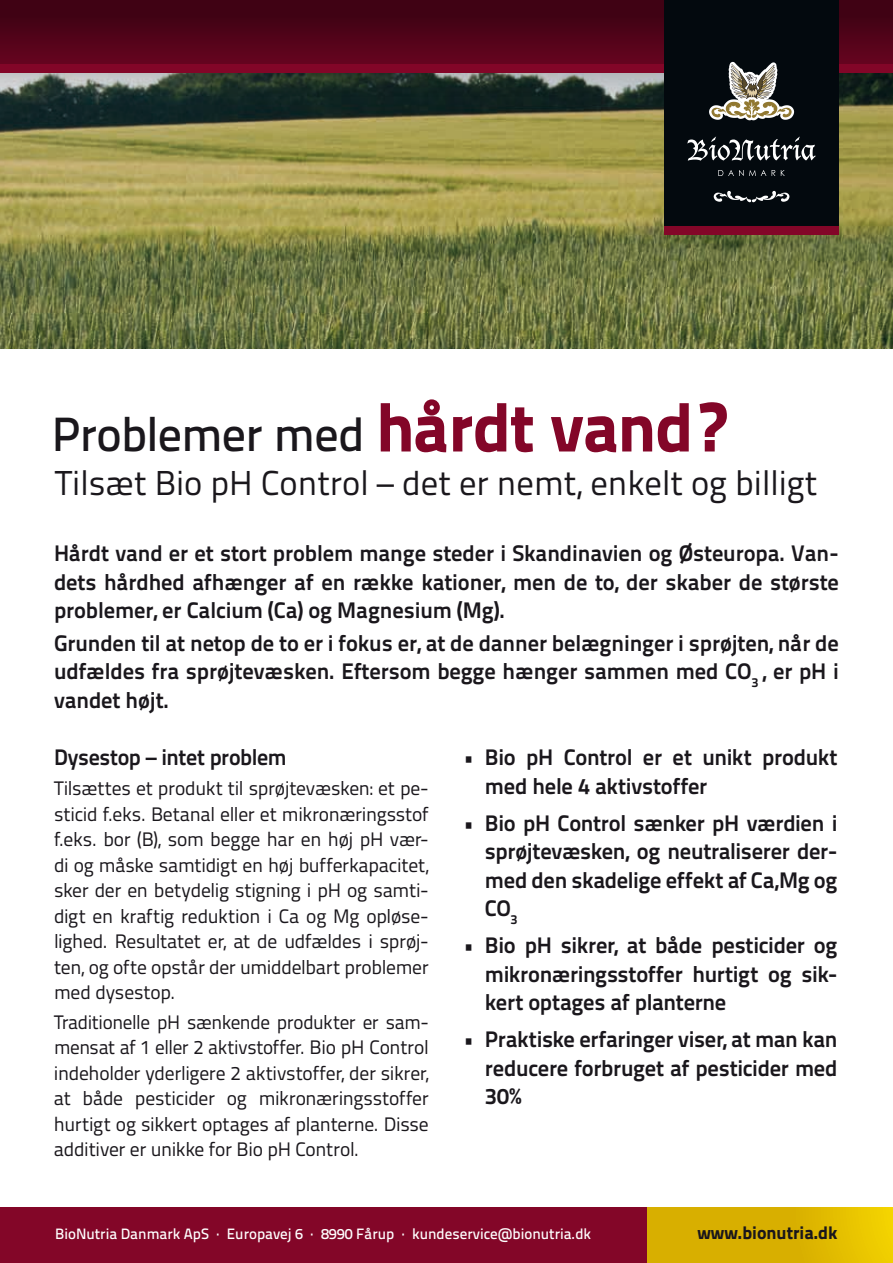
<style>
.page{position:relative;width:893px;height:1263px;background:#fff}
.page>*{position:absolute;margin:0;border:0;box-sizing:border-box;transform-origin:0 0}
.t1{font:500 48px "Titillium Text 22 L";letter-spacing:-.015em;color:#1a171c}
.t2{font:34.5px "Titillium Text 22 L";color:#1a171c}
.t3{font:700 22.5px/28.5px "Titillium Text 22 L";letter-spacing:-.01em;color:#1a171c;text-align:justify}
.t4{font:19.5px/25.5px "Titillium Text 22 L";letter-spacing:-.015em;color:#1a171c;text-align:justify}
.t5{font:800 18px "Titillium Text 22 L";color:#1a171c}
.t6{font:500 15px "Titillium Text 22 L";color:#fff}
.s1{font-weight:800;font-size:69px;color:#830628}
</style>
<div class="page">
<img style="left:0;top:97px;width:893px;height:252px">
<svg style="left:0;top:0;width:893px;height:97px;background:#4b1725"></svg>
<div style="left:0;top:64px;width:893px;height:8px;background:#830628"></div>
<div style="left:664px;top:0;width:175px;height:226px;background:#03090e"></div>
<div style="left:664px;top:226px;width:175px;height:9px;background:#830628"></div>
<svg style="left:709px;top:62px;width:85px;height:58px"></svg>
<svg style="left:714px;top:190px;width:75px;height:12px"></svg>
<svg style="left:687px;top:136px;width:129px;height:25px"></svg>
<svg style="left:718px;top:170px;width:48px;height:6px"></svg>
<svg style="left:772px;top:170px;width:3px;height:6px"></svg>
<svg style="left:781px;top:170px;width:4px;height:6px"></svg>
<svg style="left:646px;top:1208px;width:247px;height:55px;background:#ddb500"></svg>
<div style="left:0;top:1208px;width:646px;height:55px;background:#830628"></div>
<h1 class="t1" style="left:52px;top:398px;width:675px">Problemer med <span class="s1">hårdt vand ?</span></h1>
<h2 class="t2" style="left:55px;top:457px;width:763px">Tilsæt Bio pH Control – det er nemt, enkelt og billigt</h2>
<p class="t3" style="left:54px;top:538px;width:786px">Hårdt vand er et stort problem mange steder i Skandinavien og Østeuropa. Van&shy;dets hårdhed afhænger af en række kationer, men de to, der skaber de største problemer, er Calcium (Ca) og Magnesium (Mg).</p>
<p class="t3" style="left:54px;top:627px;width:786px">Grunden til at netop de to er i fokus er, at de danner belægninger i sprøjten, når de udfældes fra sprøjtevæsken. Eftersom begge hænger sammen med CO<sub>3</sub> , er pH i vandet højt.</p>
<p class="t3" style="left:54px;top:742px;width:234px">Dysestop – intet problem</p>
<p class="t4" style="left:54px;top:774px;width:376px">Tilsættes et produkt til sprøjtevæsken: et pe&shy;sticid f.eks. Betanal eller et mikronæringsstof f.eks. bor (B), som begge har en høj pH vær&shy;di og måske samtidigt en høj bufferkapacitet, sker der en betydelig stigning i pH og samti&shy;digt en kraftig reduktion i Ca og Mg opløse&shy;lighed. Resultatet er, at de udfældes i sprøj&shy;ten, og ofte opstår der umiddelbart problemer med dysestop.</p>
<p class="t4" style="left:54px;top:1008px;width:376px">Traditionelle pH sænkende produkter er sam&shy;mensat af 1 eller 2 aktivstoffer. Bio pH Control indeholder yderligere 2 aktivstoffer, der sikrer, at både pesticider og mikronæringsstoffer hurtigt og sikkert optages af planterne. Disse additiver er unikke for Bio pH Control.</p>
<p class="t3" style="left:485px;top:742px;width:354px;text-indent:-22px">• Bio pH Control er et unikt produkt med hele 4 aktivstoffer</p>
<p class="t3" style="left:485px;top:807px;width:354px;text-indent:-22px">• Bio pH Control sænker pH værdien i sprøjtevæsken, og neutraliserer der&shy;med den skadelige effekt af Ca,Mg og CO<sub>3</sub></p>
<p class="t3" style="left:485px;top:930px;width:354px;text-indent:-22px">• Bio pH sikrer, at både pesticider og mikronæringsstoffer hurtigt og sik&shy;kert optages af planterne</p>
<p class="t3" style="left:485px;top:1024px;width:354px;text-indent:-22px">• Praktiske erfaringer viser, at man kan reducere forbruget af pesticider med 30%</p>
<p class="t6" style="left:55px;top:1222px;width:537px">BioNutria Danmark ApS · Europavej 6 · 8990 Fårup · kundeservice@bionutria.dk</p>
<p class="t5" style="left:697px;top:1219px;width:142px">www.bionutria.dk</p>
</div>
